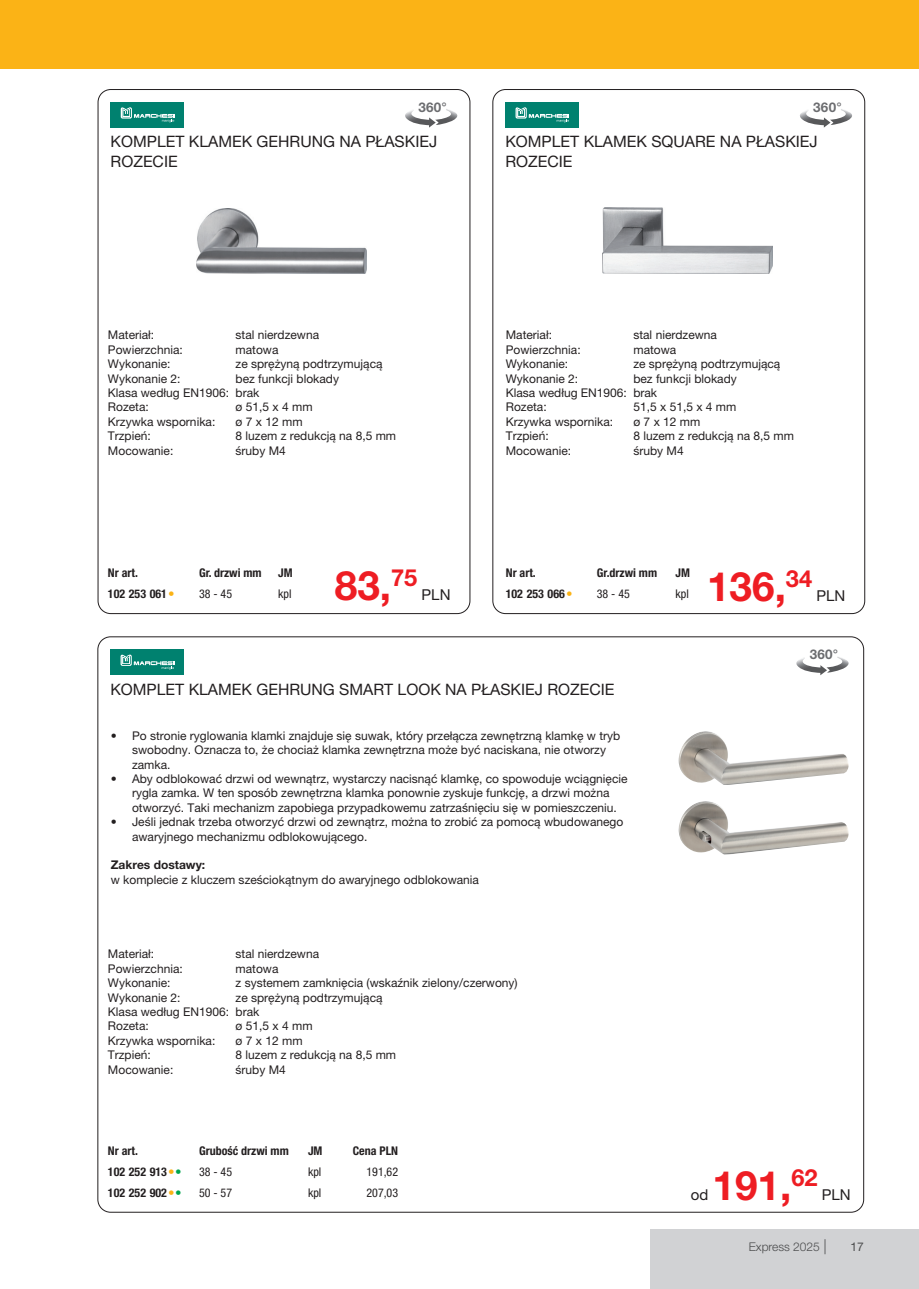
<style>
.page{position:relative;width:919px;height:1289px;background:#fff}
.page>*{position:absolute;margin:0;border:0;box-sizing:border-box;transform-origin:0 0}
.t1{font:700 40.5px "Helvetica Neue LT Pro";color:#ee1d23}
.t2{font:15.75px/19.5px "Helvetica Neue LT Pro";color:#231f20}
.t3{font:15px "Helvetica Neue LT Pro";color:#231f20}
.t4{font:700 13.35px "Helvetica Neue LT Pro";letter-spacing:.02em;color:#6c6d70}
.t5{font:12px/14.4px "Helvetica Neue LT Pro";color:#231f20}
.t6{font:700 condensed 12px "Helvetica Neue LT Pro";color:#231f20}
.t7{font:condensed 12px "Helvetica Neue LT Pro";color:#231f20}
.t8{font:700 12px "Helvetica Neue LT Pro";color:#231f20}
.t9{font:300 12px "Helvetica Neue LT Pro";color:#4b4c4d}
.t10{font:12px "Helvetica Neue LT Pro";color:#4b4c4d}
.t11{font:4.5px "Webdings";color:#fbb316}
.s1{font-size:15px}
</style>
<div class="page">
<div style="left:0;top:0;width:918px;height:68px;background:#fbb316"></div>
<div style="left:651px;top:1229px;width:267px;height:59px;background:#d1d2d4"></div>
<div style="left:111px;top:102px;width:73px;height:26px;background:#00816f"></div>
<svg style="left:121px;top:107px;width:53px;height:15px"></svg>
<svg style="left:405px;top:109px;width:53px;height:19px"></svg>
<img style="left:196px;top:208px;width:170px;height:65px">
<div style="left:110px;top:649px;width:74px;height:26px;background:#00816f"></div>
<svg style="left:120px;top:654px;width:54px;height:15px"></svg>
<svg style="left:796px;top:657px;width:53px;height:18px"></svg>
<img style="left:678px;top:731px;width:170px;height:54px">
<img style="left:678px;top:801px;width:170px;height:53px">
<div style="left:505px;top:102px;width:74px;height:26px;background:#00816f"></div>
<svg style="left:515px;top:107px;width:54px;height:15px"></svg>
<svg style="left:800px;top:109px;width:52px;height:19px"></svg>
<img style="left:602px;top:207px;width:170px;height:66px">
<p class="t4" style="left:418px;top:99px;width:30px">360°</p>
<h2 class="t2" style="left:111px;top:132px;width:328px">KOMPLET KLAMEK GEHRUNG NA PŁASKIEJ<br>ROZECIE</h2>
<p class="t4" style="left:813px;top:99px;width:30px">360°</p>
<h2 class="t2" style="left:505px;top:132px;width:314px">KOMPLET KLAMEK SQUARE NA PŁASKIEJ<br>ROZECIE</h2>
<p class="t5" style="left:108px;top:328px;width:48px">Materiał:</p>
<p class="t5" style="left:235px;top:328px;width:85px">stal nierdzewna</p>
<p class="t5" style="left:108px;top:342px;width:76px">Powierzchnia:</p>
<p class="t5" style="left:235px;top:342px;width:44px">matowa</p>
<p class="t5" style="left:108px;top:356px;width:64px">Wykonanie:</p>
<p class="t5" style="left:235px;top:356px;width:148px">ze sprężyną podtrzymującą</p>
<p class="t5" style="left:108px;top:371px;width:74px">Wykonanie 2:</p>
<p class="t5" style="left:108px;top:371px;width:232px;text-indent:128px">bez funkcji blokady<br>Klasa według EN1906: brak<br>Rozeta:</p>
<p class="t5" style="left:235px;top:400px;width:78px">ø 51,5 x 4 mm</p>
<p class="t5" style="left:505px;top:328px;width:48px">Materiał:</p>
<p class="t5" style="left:633px;top:328px;width:85px">stal nierdzewna</p>
<p class="t5" style="left:505px;top:342px;width:76px">Powierzchnia:</p>
<p class="t5" style="left:633px;top:342px;width:44px">matowa</p>
<p class="t5" style="left:505px;top:356px;width:64px">Wykonanie:</p>
<p class="t5" style="left:633px;top:356px;width:148px">ze sprężyną podtrzymującą</p>
<p class="t5" style="left:505px;top:371px;width:74px">Wykonanie 2:</p>
<p class="t5" style="left:505px;top:371px;width:232px;text-indent:128px">bez funkcji blokady<br>Klasa według EN1906: brak<br>Rozeta:</p>
<p class="t5" style="left:633px;top:400px;width:104px">51,5 x 51,5 x 4 mm</p>
<p class="t5" style="left:108px;top:414px;width:109px">Krzywka wspornika:</p>
<p class="t5" style="left:235px;top:414px;width:68px">ø 7 x 12 mm</p>
<p class="t5" style="left:108px;top:428px;width:44px">Trzpień:</p>
<p class="t5" style="left:235px;top:428px;width:162px">8 luzem z redukcją na 8,5 mm</p>
<p class="t5" style="left:108px;top:443px;width:67px">Mocowanie:</p>
<p class="t5" style="left:235px;top:443px;width:52px">śruby M4</p>
<p class="t5" style="left:505px;top:414px;width:109px">Krzywka wspornika:</p>
<p class="t5" style="left:633px;top:414px;width:68px">ø 7 x 12 mm</p>
<p class="t5" style="left:505px;top:428px;width:44px">Trzpień:</p>
<p class="t5" style="left:633px;top:428px;width:162px">8 luzem z redukcją na 8,5 mm</p>
<p class="t5" style="left:505px;top:443px;width:67px">Mocowanie:</p>
<p class="t5" style="left:633px;top:443px;width:52px">śruby M4</p>
<p class="t6" style="left:108px;top:565px;width:31px">Nr art.</p>
<p class="t6" style="left:199px;top:565px;width:64px">Gr. drzwi mm</p>
<p class="t6" style="left:278px;top:565px;width:16px">JM</p>
<p class="t6" style="left:108px;top:586px;width:61px">102 253 061</p>
<p class="t11" style="left:169px;top:591px;width:6px">■</p>
<p class="t7" style="left:199px;top:586px;width:35px">38 - 45</p>
<p class="t7" style="left:278px;top:586px;width:15px">kpl</p>
<h1 class="t1" style="left:335px;top:560px;width:84px">83,<sup>75</sup></h1>
<p class="t3" style="left:421px;top:585px;width:30px">PLN</p>
<p class="t6" style="left:505px;top:565px;width:31px">Nr art.</p>
<p class="t6" style="left:597px;top:565px;width:62px">Gr.drzwi mm</p>
<p class="t6" style="left:675px;top:565px;width:16px">JM</p>
<p class="t6" style="left:505px;top:586px;width:61px">102 253 066</p>
<p class="t11" style="left:567px;top:591px;width:6px">■</p>
<p class="t7" style="left:597px;top:586px;width:35px">38 - 45</p>
<p class="t7" style="left:675px;top:586px;width:15px">kpl</p>
<h1 class="t1" style="left:707px;top:561px;width:107px">136,<sup>34</sup></h1>
<p class="t3" style="left:816px;top:586px;width:30px">PLN</p>
<p class="t4" style="left:809px;top:646px;width:30px">360°</p>
<h2 class="t2" style="left:110px;top:679px;width:505px">KOMPLET KLAMEK GEHRUNG SMART LOOK NA PŁASKIEJ ROZECIE</h2>
<p class="t5" style="left:132px;top:728px;width:489px;text-indent:-21px">• Po stronie ryglowania klamki znajduje się suwak, który przełącza zewnętrzną klamkę w tryb swobodny. Oznacza to, że chociaż klamka zewnętrzna może być naciskana, nie otworzy zamka.</p>
<p class="t5" style="left:132px;top:771px;width:497px;text-indent:-21px">• Aby odblokować drzwi od wewnątrz, wystarczy nacisnąć klamkę, co spowoduje wciągnięcie rygla zamka. W ten sposób zewnętrzna klamka ponownie zyskuje funkcję, a drzwi można otworzyć. Taki mechanizm zapobiega przypadkowemu zatrzaśnięciu się w pomieszczeniu.</p>
<p class="t5" style="left:132px;top:814px;width:492px;text-indent:-21px">• Jeśli jednak trzeba otworzyć drzwi od zewnątrz, można to zrobić za pomocą wbudowanego awaryjnego mechanizmu odblokowującego.</p>
<p class="t8" style="left:111px;top:857px;width:96px">Zakres dostawy:</p>
<p class="t5" style="left:111px;top:872px;width:369px">w komplecie z kluczem sześciokątnym do awaryjnego odblokowania</p>
<p class="t5" style="left:108px;top:946px;width:48px">Materiał:</p>
<p class="t5" style="left:235px;top:946px;width:85px">stal nierdzewna</p>
<p class="t5" style="left:108px;top:961px;width:76px">Powierzchnia:</p>
<p class="t5" style="left:235px;top:961px;width:44px">matowa</p>
<p class="t5" style="left:108px;top:975px;width:64px">Wykonanie:</p>
<p class="t5" style="left:235px;top:975px;width:283px">z systemem zamknięcia (wskaźnik zielony/czerwony)</p>
<p class="t5" style="left:108px;top:990px;width:74px">Wykonanie 2:</p>
<p class="t5" style="left:108px;top:990px;width:276px;text-indent:128px">ze sprężyną podtrzymującą<br>Klasa według EN1906: brak<br>Rozeta:</p>
<p class="t5" style="left:235px;top:1018px;width:78px">ø 51,5 x 4 mm</p>
<p class="t5" style="left:108px;top:1033px;width:109px">Krzywka wspornika:</p>
<p class="t5" style="left:235px;top:1033px;width:68px">ø 7 x 12 mm</p>
<p class="t5" style="left:108px;top:1047px;width:44px">Trzpień:</p>
<p class="t5" style="left:235px;top:1047px;width:162px">8 luzem z redukcją na 8,5 mm</p>
<p class="t5" style="left:108px;top:1062px;width:67px">Mocowanie:</p>
<p class="t5" style="left:235px;top:1062px;width:52px">śruby M4</p>
<p class="t6" style="left:108px;top:1143px;width:31px">Nr art.</p>
<p class="t6" style="left:199px;top:1143px;width:91px">Grubość drzwi mm</p>
<p class="t6" style="left:308px;top:1143px;width:16px">JM</p>
<p class="t6" style="left:353px;top:1143px;width:47px">Cena PLN</p>
<p class="t6" style="left:108px;top:1164px;width:61px">102 252 913</p>
<p class="t7" style="left:199px;top:1165px;width:35px">38 - 45</p>
<p class="t7" style="left:308px;top:1165px;width:15px">kpl</p>
<p class="t7" style="left:366px;top:1165px;width:33px">191,62</p>
<p class="t6" style="left:108px;top:1185px;width:61px">102 252 902</p>
<p class="t7" style="left:199px;top:1186px;width:35px">50 - 57</p>
<p class="t7" style="left:308px;top:1186px;width:15px">kpl</p>
<p class="t7" style="left:366px;top:1186px;width:33px">207,03</p>
<p class="t3" style="left:690px;top:1185px;width:19px">od</p>
<h1 class="t1" style="left:712px;top:1160px;width:107px">191,<sup>62</sup></h1>
<p class="t3" style="left:821px;top:1185px;width:30px">PLN</p>
<p class="t9" style="left:748px;top:1238px;width:79px">Express 2025 <span class="s1">|</span></p>
<p class="t10" style="left:850px;top:1239px;width:15px">17</p>
</div>
